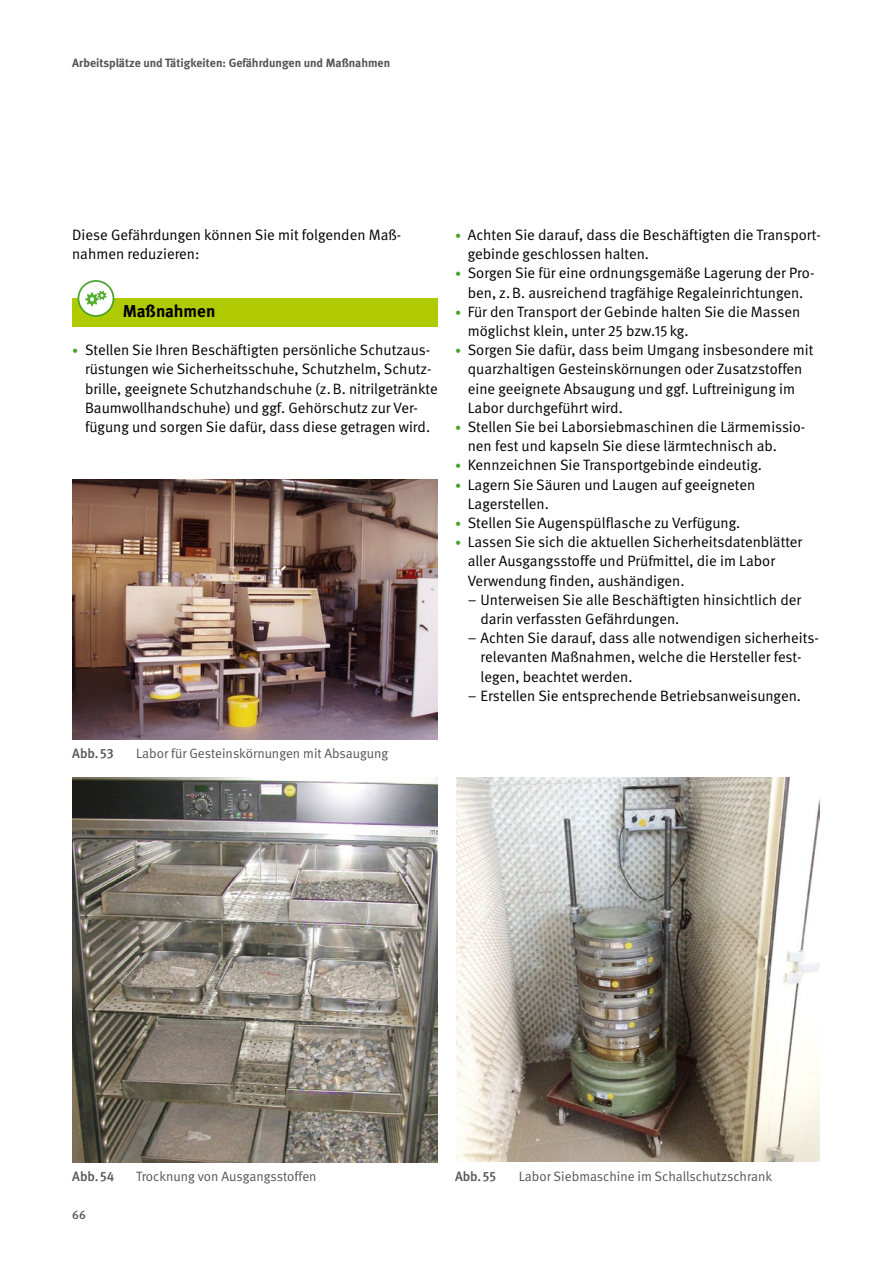
<style>
.page{position:relative;width:893px;height:1263px;background:#fff}
.page>*{position:absolute;margin:0;border:0;box-sizing:border-box;transform-origin:0 0}
.t1{font:700 17.25px "DGUV Meta";color:#000}
.t2{font:15px/19.2px "DGUV Meta";color:#000}
.t3{font:13.5px "DGUV Meta";color:#565655}
.t4{font:500 13.5px "DGUV Meta";letter-spacing:-.005em;color:#565655}
.t5{font:700 12px "DGUV Meta";color:#565655}
.t6{font:500 12px "DGUV Meta";color:#565655}
.s1{font-size:12px;color:#4aa22c}
</style>
<div class="page">
<div style="left:72px;top:298px;width:366px;height:28px;background:#afca00"></div>
<div style="left:78px;top:281px;width:35px;height:35px;background:#fff;border-radius:50%"></div>
<svg style="left:85px;top:291px;width:22px;height:15px"></svg>
<div style="left:78px;top:280px;width:36px;height:37px;border:2px solid #4aa22c;border-radius:50%"></div>
<img style="left:73px;top:479px;width:365px;height:260px">
<img style="left:72px;top:778px;width:366px;height:384px">
<img style="left:456px;top:778px;width:364px;height:384px">
<p class="t5" style="left:72px;top:56px;width:319px">Arbeitsplätze und Tätigkeiten: Gefährdungen und Maßnahmen</p>
<p class="t2" style="left:72px;top:226px;width:329px">Diese Gefährdungen können Sie mit folgenden Maß&shy;nahmen reduzieren:</p>
<p class="t1" style="left:123px;top:301px;width:94px">Maßnahmen</p>
<p class="t2" style="left:85px;top:341px;width:354px;text-indent:-13px"><span class="s1">•</span> Stellen Sie Ihren Beschäftigten persönliche Schutzaus&shy;rüstungen wie Sicherheitsschuhe, Schutzhelm, Schutz&shy;brille, geeignete Schutzhandschuhe (z.B. nitrilgetränkte Baumwollhandschuhe) und ggf. Gehörschutz zur Ver&shy;fügung und sorgen Sie dafür, dass diese getragen wird.</p>
<p class="t4" style="left:72px;top:746px;width:43px">Abb. 53</p>
<p class="t3" style="left:136px;top:746px;width:254px">Labor für Gesteinskörnungen mit Absaugung</p>
<p class="t2" style="left:468px;top:226px;width:354px;text-indent:-13px"><span class="s1">•</span> Achten Sie darauf, dass die Beschäftigten die Transport&shy;gebinde geschlossen halten.</p>
<p class="t2" style="left:455px;top:264px;width:361px;text-align:center"><span class="s1">•</span> Sorgen Sie für eine ordnungsgemäße Lagerung der Pro&shy;ben, z.B. ausreichend tragfähige Regaleinrichtungen.</p>
<p class="t2" style="left:468px;top:302px;width:334px;text-indent:-13px"><span class="s1">•</span> Für den Transport der Gebinde halten Sie die Massen möglichst klein, unter 25 bzw.15kg.</p>
<p class="t2" style="left:468px;top:341px;width:347px;text-indent:-13px"><span class="s1">•</span> Sorgen Sie dafür, dass beim Umgang insbesondere mit quarzhaltigen Gesteinskörnungen oder Zusatzstoffen eine geeignete Absaugung und ggf. Luftreinigung im Labor durchgeführt wird.</p>
<p class="t2" style="left:468px;top:418px;width:339px;text-indent:-13px"><span class="s1">•</span> Stellen Sie bei Laborsiebmaschinen die Lärmemissio&shy;nen fest und kapseln Sie diese lärmtechnisch ab.</p>
<p class="t2" style="left:455px;top:456px;width:309px"><span class="s1">•</span> Kennzeichnen Sie Transportgebinde eindeutig.</p>
<p class="t2" style="left:468px;top:475px;width:289px;text-indent:-13px"><span class="s1">•</span> Lagern Sie Säuren und Laugen auf geeigneten<br>Lagerstellen.</p>
<p class="t2" style="left:455px;top:514px;width:287px"><span class="s1">•</span> Stellen Sie Augenspülflasche zu Verfügung.</p>
<p class="t2" style="left:468px;top:533px;width:336px;text-indent:-13px"><span class="s1">•</span> Lassen Sie sich die aktuellen Sicherheitsdatenblätter aller Ausgangsstoffe und Prüfmittel, die im Labor<br>Verwendung finden, aushändigen.</p>
<p class="t2" style="left:480px;top:590px;width:322px;text-indent:-13px">– Unterweisen Sie alle Beschäftigten hinsichtlich der darin verfassten Gefährdungen.</p>
<p class="t2" style="left:480px;top:629px;width:340px;text-indent:-13px">– Achten Sie darauf, dass alle notwendigen sicherheits&shy;relevanten Maßnahmen, welche die Hersteller fest&shy;legen, beachtet werden.</p>
<p class="t2" style="left:468px;top:686px;width:335px">– Erstellen Sie entsprechende Betriebsanweisungen.</p>
<p class="t4" style="left:72px;top:1168px;width:44px">Abb. 54</p>
<p class="t3" style="left:136px;top:1168px;width:182px">Trocknung von Ausgangsstoffen</p>
<p class="t6" style="left:72px;top:1208px;width:15px">66</p>
<p class="t4" style="left:455px;top:1168px;width:43px">Abb. 55</p>
<p class="t3" style="left:519px;top:1168px;width:255px">Labor Siebmaschine im Schallschutzschrank</p>
</div>
